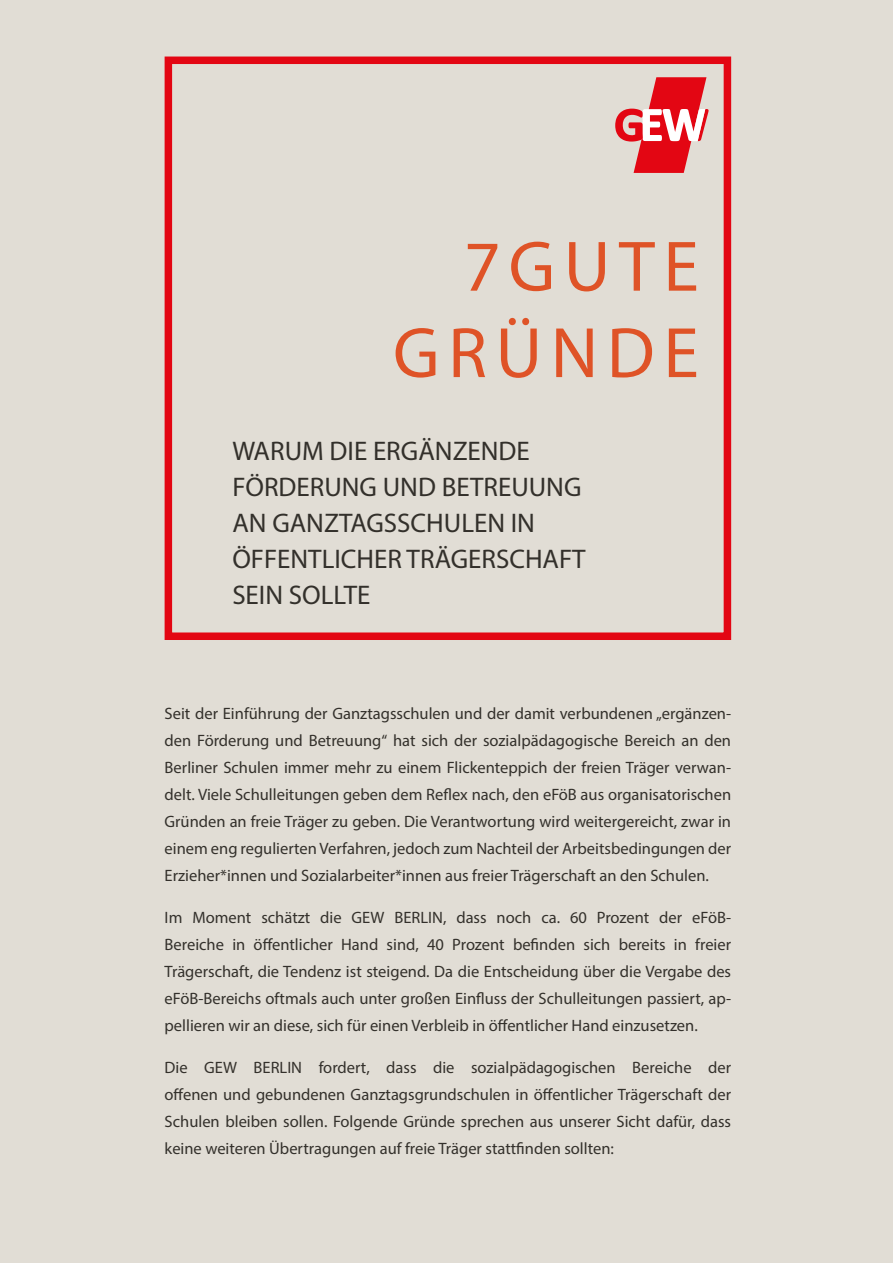
<style>
.page{position:relative;width:893px;height:1263px;background:#e1ddd5}
.page>*{position:absolute;margin:0;border:0;box-sizing:border-box;transform-origin:0 0}
.t1{font:72px/86.4px "Myriad Pro";letter-spacing:.12em;color:#df5327;text-align:right}
.t2{font:27px/36px "Myriad Pro";color:#312e29}
.t3{font:16.5px/27px "Myriad Pro";color:#312e29;text-align:justify}
</style>
<div class="page">
<div style="left:165px;top:57px;width:566px;height:583px;border:8px solid #e30613"></div>
<svg style="left:615px;top:77px;width:94px;height:96px;background:#e67679"></svg>
<h1 class="t1" style="left:393px;top:222px;width:307px">7GUTE<br>GRÜNDE</h1>
<h2 class="t2" style="left:232px;top:432px;width:355px">WARUM DIE ERGÄNZENDE<br>FÖRDERUNG UND BETREUUNG<br>AN GANZTAGSSCHULEN IN<br>ÖFFENTLICHER TRÄGERSCHAFT<br>SEIN SOLLTE</h2>
<p class="t3" style="left:165px;top:699px;width:568px">Seit der Einführung der Ganztagsschulen und der damit verbundenen „ergänzen&shy;den Förderung und Betreuung“ hat sich der sozialpädagogische Bereich an den Berliner Schulen immer mehr zu einem Flickenteppich der freien Träger verwan&shy;delt. Viele Schulleitungen geben dem Reflex nach, den eFöB aus organisatorischen Gründen an freie Träger zu geben. Die Verantwortung wird weitergereicht, zwar in einem eng regulierten Verfahren, jedoch zum Nachteil der Arbeitsbedingungen der Erzieher*innen und Sozialarbeiter*innen aus freier Trägerschaft an den Schulen.</p>
<p class="t3" style="left:165px;top:903px;width:568px">Im Moment schätzt die GEW BERLIN, dass noch ca. 60 Prozent der eFöB-Bereiche in öffentlicher Hand sind, 40 Prozent befinden sich bereits in freier Trägerschaft, die Tendenz ist steigend. Da die Entscheidung über die Vergabe des eFöB-Bereichs oftmals auch unter großen Einfluss der Schulleitungen passiert, ap&shy;pellieren wir an diese, sich für einen Verbleib in öffentlicher Hand einzusetzen.</p>
<p class="t3" style="left:165px;top:1053px;width:568px">Die GEW BERLIN fordert, dass die sozialpädagogischen Bereiche der offenen und gebundenen Ganztagsgrundschulen in öffentlicher Trägerschaft der Schulen bleiben sollen. Folgende Gründe sprechen aus unserer Sicht dafür, dass keine weiteren Übertragungen auf freie Träger stattfinden sollten:</p>
</div>
